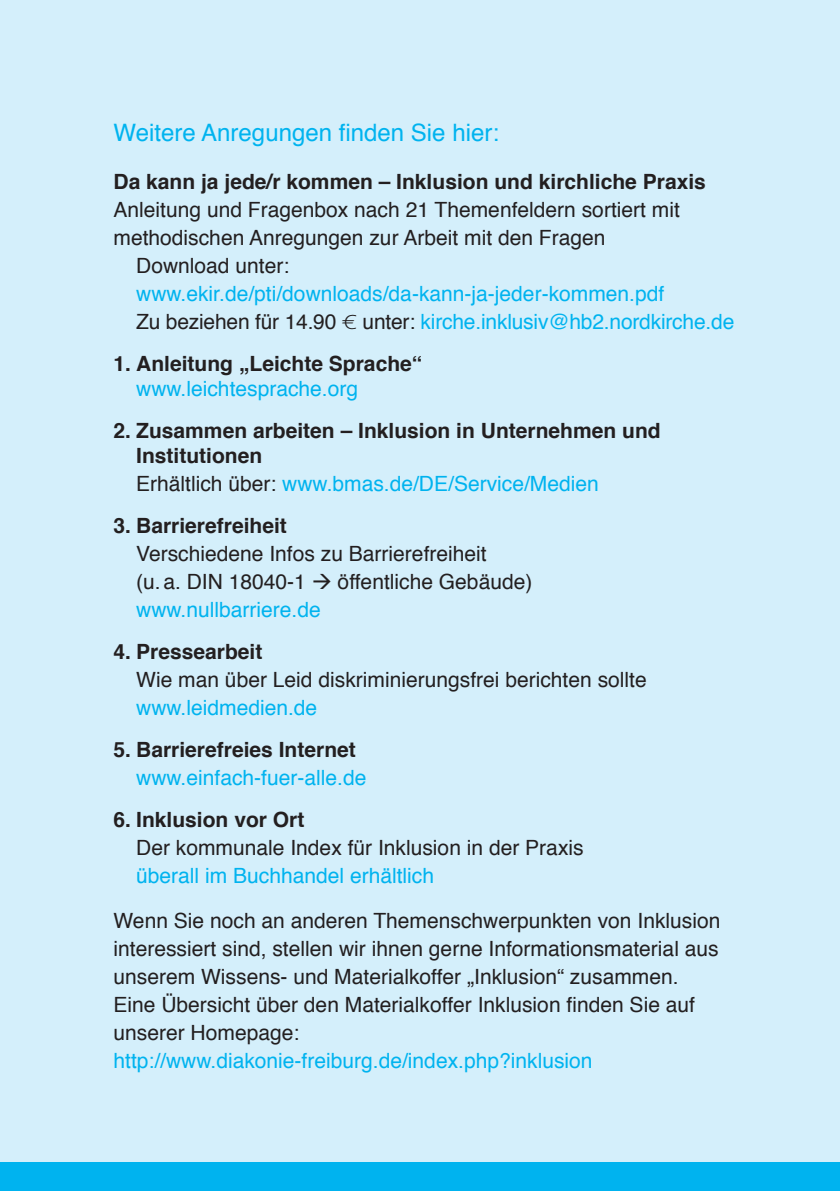
<style>
.page{position:relative;width:840px;height:1191px;background:#fff}
.page>*{position:absolute;margin:0;border:0;box-sizing:border-box;transform-origin:0 0}
._1-headline{font:24px "Helvetica";color:#00b3ef}
._0-abspann{font:21px/28px "Helvetica";color:#231f20}
._0-abspann-2{font:21px "Helvetica";color:#00b3ef}
._1-hedline_schwarz{font:700 21px/25px "Helvetica";color:#231f20}
.s1{color:#231f20}
.s2{font-family:"Euro Sans EF Fife";color:#231f20}
.s3{font-weight:400;color:#00b3ef}
.s4{color:#00b3ef}
</style>
<div class="page">
<div style="left:0;top:0;width:839px;height:1191px;background:#d4effb"></div>
<div style="left:0;top:1162px;width:839px;height:29px;background:#00b3ef"></div>
<p class="_1-headline" style="left:113px;top:114px;width:387px">Weitere Anregungen finden Sie hier:</p>
<p class="_1-hedline_schwarz" style="left:113px;top:169px;width:593px">Da kann ja jede/r kommen – Inklusion und kirchliche Praxis</p>
<p class="_0-abspann" style="left:113px;top:196px;width:567px">Anleitung und Fragenbox nach 21 Themenfeldern sortiert mit methodischen Anregungen zur Arbeit mit den Fragen</p>
<p class="_0-abspann" style="left:136px;top:252px;width:154px">Download unter:</p>
<p class="_0-abspann-2" style="left:136px;top:277px;width:529px">www.ekir.de/pti/downloads/da-kann-ja-jeder-kommen.pdf</p>
<p class="_0-abspann-2" style="left:136px;top:305px;width:599px"><span class="s1">Zu beziehen für 14.90</span> <span class="s2">b</span> <span class="s1">unter:</span> kirche.inklusiv@hb2.nordkirche.de</p>
<p class="_1-hedline_schwarz" style="left:136px;top:351px;width:287px;text-indent:-23px">1. Anleitung „Leichte Sprache“ <span class="s3">www.leichtesprache.org</span></p>
<p class="_1-hedline_schwarz" style="left:136px;top:418px;width:525px;text-indent:-23px">2. Zusammen arbeiten – Inklusion in Unternehmen und<br>Institutionen</p>
<p class="_0-abspann-2" style="left:136px;top:467px;width:464px"><span class="s1">Erhältlich über:</span> www.bmas.de/DE/Service/Medien</p>
<p class="_1-hedline_schwarz" style="left:113px;top:513px;width:175px">3. Barrierefreiheit</p>
<p class="_0-abspann" style="left:136px;top:540px;width:397px">Verschiedene Infos zu Barrierefreiheit (u.a. DIN 18040-1 → öffentliche Gebäude)</p>
<p class="_0-abspann-2" style="left:136px;top:593px;width:186px">www.nullbarriere.de</p>
<p class="_1-hedline_schwarz" style="left:113px;top:639px;width:150px">4. Pressearbeit</p>
<p class="_0-abspann" style="left:136px;top:666px;width:511px">Wie man über Leid diskriminierungsfrei berichten sollte</p>
<p class="_0-abspann-2" style="left:136px;top:691px;width:182px">www.leidmedien.de</p>
<p class="_1-hedline_schwarz" style="left:113px;top:737px;width:244px">5. Barrierefreies Internet</p>
<p class="_0-abspann-2" style="left:136px;top:761px;width:231px">www.einfach-fuer-alle.de</p>
<p class="_1-hedline_schwarz" style="left:113px;top:807px;width:192px">6. Inklusion vor Ort</p>
<p class="_0-abspann" style="left:136px;top:834px;width:448px">Der kommunale Index für Inklusion in der Praxis</p>
<p class="_0-abspann-2" style="left:136px;top:859px;width:299px">überall im Buchhandel erhältlich</p>
<p class="_0-abspann" style="left:113px;top:907px;width:608px;text-align:justify">Wenn Sie noch an anderen Themenschwerpunkten von Inklusion interessiert sind, stellen wir ihnen gerne Informationsmaterial aus unserem Wissens- und Materialkoffer „Inklusion“ zusammen.</p>
<p class="_0-abspann" style="left:113px;top:991px;width:582px">Eine Übersicht über den Materialkoffer Inklusion finden Sie auf unserer Homepage: <span class="s4">http://www.diakonie-freiburg.de/index.php?inklusion</span></p>
</div>
